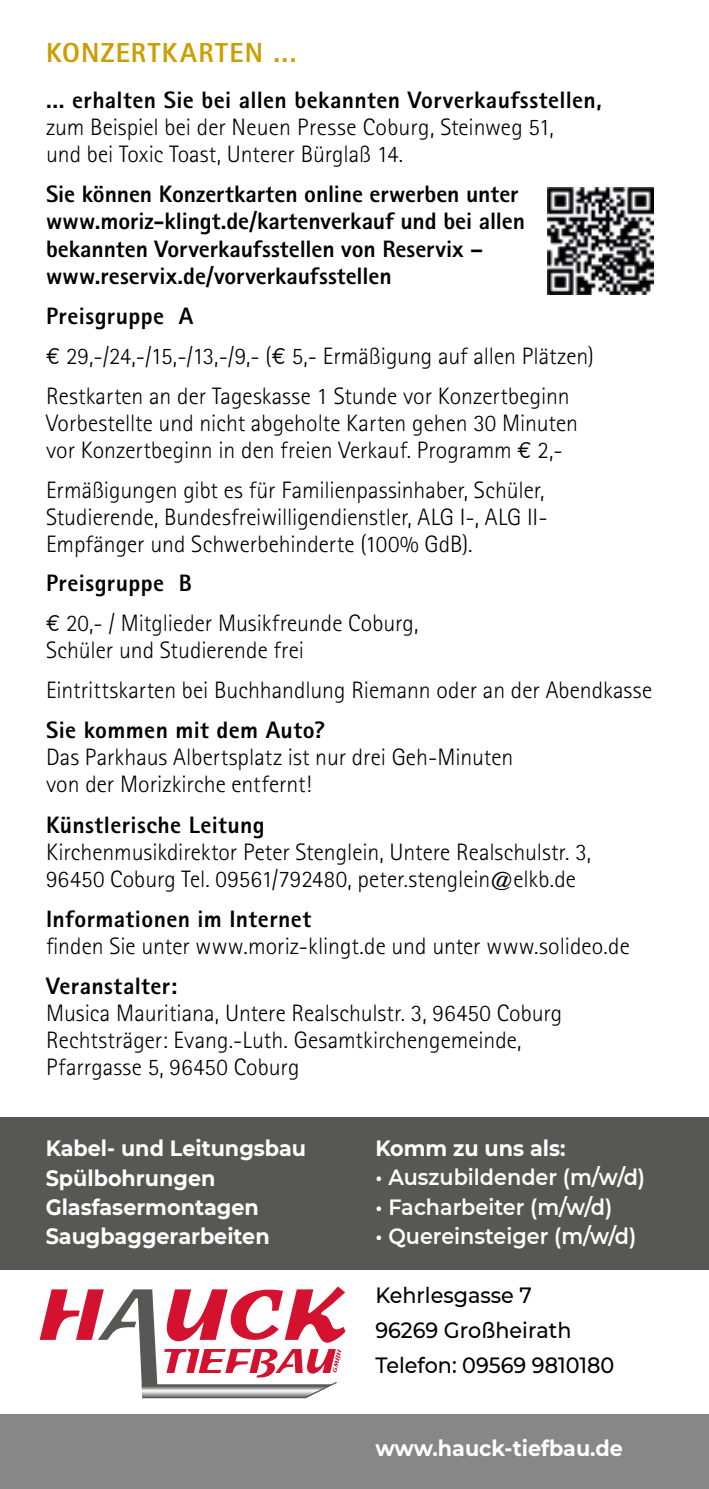
<style>
.page{position:relative;width:709px;height:1489px;background:#fff}
.page>*{position:absolute;margin:0;border:0;box-sizing:border-box;transform-origin:0 0}
.t1{font:800 27.5px "Rotis Sans Serif Std";letter-spacing:.05em;color:#cb9f00}
.t2{font:300 23.75px/27px "Rotis Sans Serif Std";color:#000}
.t3{font:800 23.75px/27.5px "Rotis Sans Serif Std";letter-spacing:.005em;color:#000}
.t4{font:700 22px/29.5px "Montserrat";color:#fff;scale:.94 1}
.t5{font:600 22px "Montserrat";color:#fff;scale:.94 1}
.t6{font:500 22px/35px "Montserrat";color:#000;scale:.94 1}
.s1{font-weight:800}
.s2{font-family:"Euro Mono";font-weight:400}
</style>
<div class="page">
<div style="left:0;top:1413px;width:709px;height:75px;background:#878787"></div>
<div style="left:0;top:1117px;width:709px;height:152px;background:#575756"></div>
<svg style="left:40px;top:1286px;width:305px;height:112px"></svg>
<img style="left:547px;top:188px;width:106px;height:106px">
<p class="t1" style="left:46px;top:35px;width:252px">KONZERTKARTEN ...</p>
<p class="t3" style="left:46px;top:85px;width:557px">... erhalten Sie bei allen bekannten Vorverkaufsstellen,</p>
<p class="t2" style="left:46px;top:113px;width:509px">zum Beispiel bei der Neuen Presse Coburg, Steinweg 51, und bei Toxic Toast, Unterer Bürglaß 14.</p>
<p class="t3" style="left:46px;top:180px;width:480px">Sie können Konzertkarten online erwerben unter www.moriz-klingt.de/kartenverkauf und bei allen bekannten Vorverkaufsstellen von Reservix – www.reservix.de/vorverkaufsstellen</p>
<p class="t2" style="left:46px;top:296px;width:549px;line-height:39.8px"><span class="s1">Preisgruppe A<br></span><span class="s2">¤</span> 29,-/24,-/15,-/13,-/9,- (<span class="s2">¤</span> 5,- Ermäßigung auf allen Plätzen)<br>Restkarten an der Tageskasse 1 Stunde vor Konzertbeginn</p>
<p class="t2" style="left:46px;top:409px;width:533px">Vorbestellte und nicht abgeholte Karten gehen 30 Minuten vor Konzertbeginn in den freien Verkauf. Programm <span class="s2">¤</span> 2,-</p>
<p class="t2" style="left:46px;top:476px;width:503px">Ermäßigungen gibt es für Familienpassinhaber, Schüler,<br>Studierende, Bundesfreiwilligendienstler, ALG I-, ALG II-<br>Empfänger und Schwerbehinderte (100% GdB).</p>
<p class="t2" style="left:46px;top:563px;width:374px;line-height:39.8px"><span class="s1">Preisgruppe B<br></span><span class="s2">¤</span> 20,- / Mitglieder Musikfreunde Coburg,</p>
<p class="t2" style="left:46px;top:630px;width:607px;line-height:39.8px">Schüler und Studierende frei<br>Eintrittskarten bei Buchhandlung Riemann oder an der Abendkasse</p>
<p class="t3" style="left:46px;top:716px;width:281px">Sie kommen mit dem Auto?</p>
<p class="t2" style="left:46px;top:743px;width:469px">Das Parkhaus Albertsplatz ist nur drei Geh-Minuten von der Morizkirche entfernt!</p>
<p class="t3" style="left:46px;top:810px;width:220px">Künstlerische Leitung</p>
<p class="t2" style="left:46px;top:838px;width:546px">Kirchenmusikdirektor Peter Stenglein, Untere Realschulstr. 3,<br>96450 Coburg Tel. 09561/792480, peter.stenglein@elkb.de</p>
<p class="t3" style="left:46px;top:904px;width:266px">Informationen im Internet</p>
<p class="t2" style="left:46px;top:932px;width:585px">finden Sie unter www.moriz-klingt.de und unter www.solideo.de</p>
<p class="t3" style="left:46px;top:972px;width:133px">Veranstalter:</p>
<p class="t2" style="left:46px;top:999px;width:518px">Musica Mauritiana, Untere Realschulstr. 3, 96450 Coburg<br>Rechtsträger: Evang.-Luth. Gesamtkirchengemeinde,<br>Pfarrgasse 5, 96450 Coburg</p>
<p class="t4" style="left:46px;top:1132px;width:278px">Kabel- und Leitungsbau<br>Spülbohrungen<br>Glasfasermontagen<br>Saugbaggerarbeiten</p>
<p class="t4" style="left:375px;top:1132px;width:204px">Komm zu uns als:</p>
<p class="t5" style="left:375px;top:1161px;width:288px">• Auszubildender (m/w/d)</p>
<p class="t5" style="left:375px;top:1191px;width:254px">• Facharbeiter (m/w/d)</p>
<p class="t5" style="left:375px;top:1220px;width:279px">• Quereinsteiger (m/w/d)</p>
<p class="t6" style="left:375px;top:1276px;width:256px">Kehrlesgasse 7<br>96269 Großheirath<br>Telefon: 09569 9810180</p>
<p class="t4" style="left:375px;top:1432px;width:265px">www.hauck-tiefbau.de</p>
</div>
